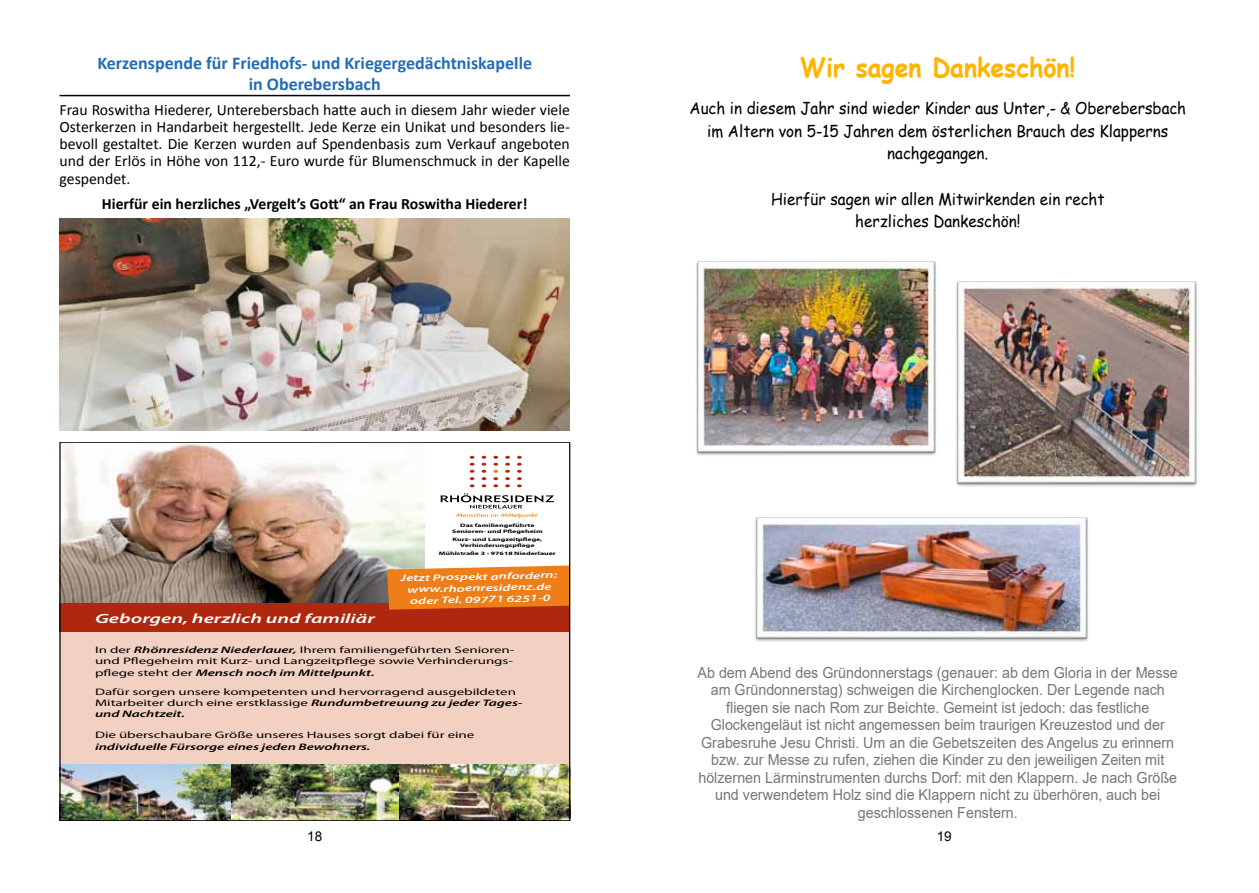
<style>
.page{position:relative;width:1259px;height:893px;background:#fff}
.page>*{position:absolute;margin:0;border:0;box-sizing:border-box;transform-origin:0 0}
.t1{font:700 26.4px "Comic Sans MS";color:#ffb400;scale:.94 1}
.t2{font:700 18px/21.6px "Calibri";color:#246cb5;text-align:center}
.t3{font:16.2px/22.6px "Comic Sans MS";color:#000;text-align:center;scale:.94 1}
.t4{font:15.75px/17.2px "Calibri";color:#000;text-align:justify}
.t5{font:700 15.75px "Calibri";color:#000}
.t6{font:15.3px/17.5px "Arial";color:#767675;text-align:center;scale:.94 1}
.t7{font:13.5px "Arial";color:#000}
.t8{font:italic 600 13.35px "Myriad Pro";color:#fff;scale:1.58 1}
.t9{font:9.45px/11.4px "Myriad Pro";letter-spacing:-.005em;color:#000;scale:1.58 1}
.t10{font:italic 600 9.45px/11.4px "Myriad Pro";color:#fff;text-align:center;scale:1.58 1}
.t11{font:italic 600 9.45px "Myriad Pro";letter-spacing:-.005em;color:#000;scale:1.58 1}
.t12{font:700 4.95px/6px "Myriad Pro";color:#000;text-align:center;scale:1.58 1}
.s1{color:#b02710}
.s2{font-weight:600;font-style:italic}
</style>
<div class="page">
<hr style="left:60px;top:95px;width:510px;height:1px;background:#000">
<img style="left:60px;top:218px;width:510px;height:212px">
<img style="left:62px;top:444px;width:363px;height:160px">
<div style="left:60px;top:632px;width:510px;height:167px;background:#f2d1c3"></div>
<img style="left:62px;top:764px;width:506px;height:55px">
<svg style="left:470px;top:456px;width:4px;height:31px"></svg>
<svg style="left:481px;top:456px;width:5px;height:31px"></svg>
<svg style="left:493px;top:456px;width:5px;height:31px"></svg>
<svg style="left:505px;top:456px;width:5px;height:31px"></svg>
<svg style="left:517px;top:456px;width:5px;height:31px"></svg>
<svg style="left:441px;top:493px;width:113px;height:25px"></svg>
<div style="left:60px;top:604px;width:510px;height:28px;background:#b02710"></div>
<svg style="left:387px;top:565px;width:181px;height:45px;background:#ea7e23"></svg>
<img style="left:755px;top:517px;width:333px;height:125px">
<img style="left:696px;top:261px;width:240px;height:195px">
<img style="left:956px;top:281px;width:241px;height:206px">
<p class="t2" style="left:97px;top:51px;width:436px">Kerzenspende für Friedhofs- und Kriegergedächtniskapelle in Oberebersbach</p>
<p class="t4" style="left:60px;top:100px;width:512px">Frau Roswitha Hiederer, Unterebersbach hatte auch in diesem Jahr wieder viele Osterkerzen in Handarbeit hergestellt. Jede Kerze ein Unikat und besonders lie&shy;bevoll gestaltet. Die Kerzen wurden auf Spendenbasis zum Verkauf angeboten und der Erlös in Höhe von 112,- Euro wurde für Blumenschmuck in der Kapelle gespendet.</p>
<p class="t5" style="left:102px;top:194px;width:427px">Hierfür ein herzliches „Vergelt’s Gott“ an Frau Roswitha Hiederer!</p>
<p class="t12" style="left:452px;top:522px;width:59px">Das familiengeführte<br>Senioren- und Pflegeheim</p>
<p class="t12" style="left:452px;top:536px;width:58px">Kurz- und Langzeitpflege,<br>Verhinderungspflege</p>
<p class="t12" style="left:439px;top:550px;width:75px">Mühlstraße 3 <span class="s1">•</span> 97618 Niederlauer</p>
<p class="t8" style="left:95px;top:610px;width:178px">Geborgen, herzlich und familiär</p>
<p class="t10" style="left:400px;top:572px;width:101px;rotate:-1deg">Jetzt Prospekt anfordern: www.rhoenresidenz.de oder Tel. 09771 6251-0</p>
<p class="t9" style="left:95px;top:644px;width:267px">In der <span class="s2">Rhönresidenz Niederlauer,</span> Ihrem familiengeführten Senioren&shy;und Pflegeheim mit Kurz- und Langzeitpflege sowie Verhinderungs&shy;pflege steht der <span class="s2">Mensch noch im Mittelpunkt.</span></p>
<p class="t9" style="left:95px;top:686px;width:272px">Dafür sorgen unsere kompetenten und hervorragend ausgebildeten<br>Mitarbeiter durch eine erstklassige <span class="s2">Rundumbetreuung zu jeder Tages&shy;und Nachtzeit.</span></p>
<p class="t9" style="left:95px;top:729px;width:241px">Die überschaubare Größe unseres Hauses sorgt dabei für eine</p>
<p class="t11" style="left:95px;top:740px;width:176px">individuelle Fürsorge eines jeden Bewohners.</p>
<h1 class="t1" style="left:800px;top:48px;width:294px">Wir sagen Dankeschön!</h1>
<p class="t3" style="left:689px;top:96px;width:530px">Auch in diesem Jahr sind wieder Kinder aus Unter,- &amp; Oberebersbach im Altern von 5-15 Jahren dem österlichen Brauch des Klapperns nachgegangen.</p>
<p class="t3" style="left:771px;top:187px;width:356px">Hierfür sagen wir allen Mitwirkenden ein recht herzliches Dankeschön!</p>
<p class="t6" style="left:697px;top:664px;width:512px">Ab dem Abend des Gründonnerstags (genauer: ab dem Gloria in der Messe am Gründonnerstag) schweigen die Kirchenglocken. Der Legende nach fliegen sie nach Rom zur Beichte. Gemeint ist jedoch: das festliche Glockengeläut ist nicht angemessen beim traurigen Kreuzestod und der Grabesruhe Jesu Christi. Um an die Gebetszeiten des Angelus zu erinnern bzw. zur Messe zu rufen, ziehen die Kinder zu den jeweiligen Zeiten mit hölzernen Lärminstrumenten durchs Dorf: mit den Klappern. Je nach Größe und verwendetem Holz sind die Klappern nicht zu überhören, auch bei geschlossenen Fenstern.</p>
<p class="t7" style="left:307px;top:828px;width:17px">18</p>
<p class="t7" style="left:936px;top:828px;width:17px">19</p>
</div>
